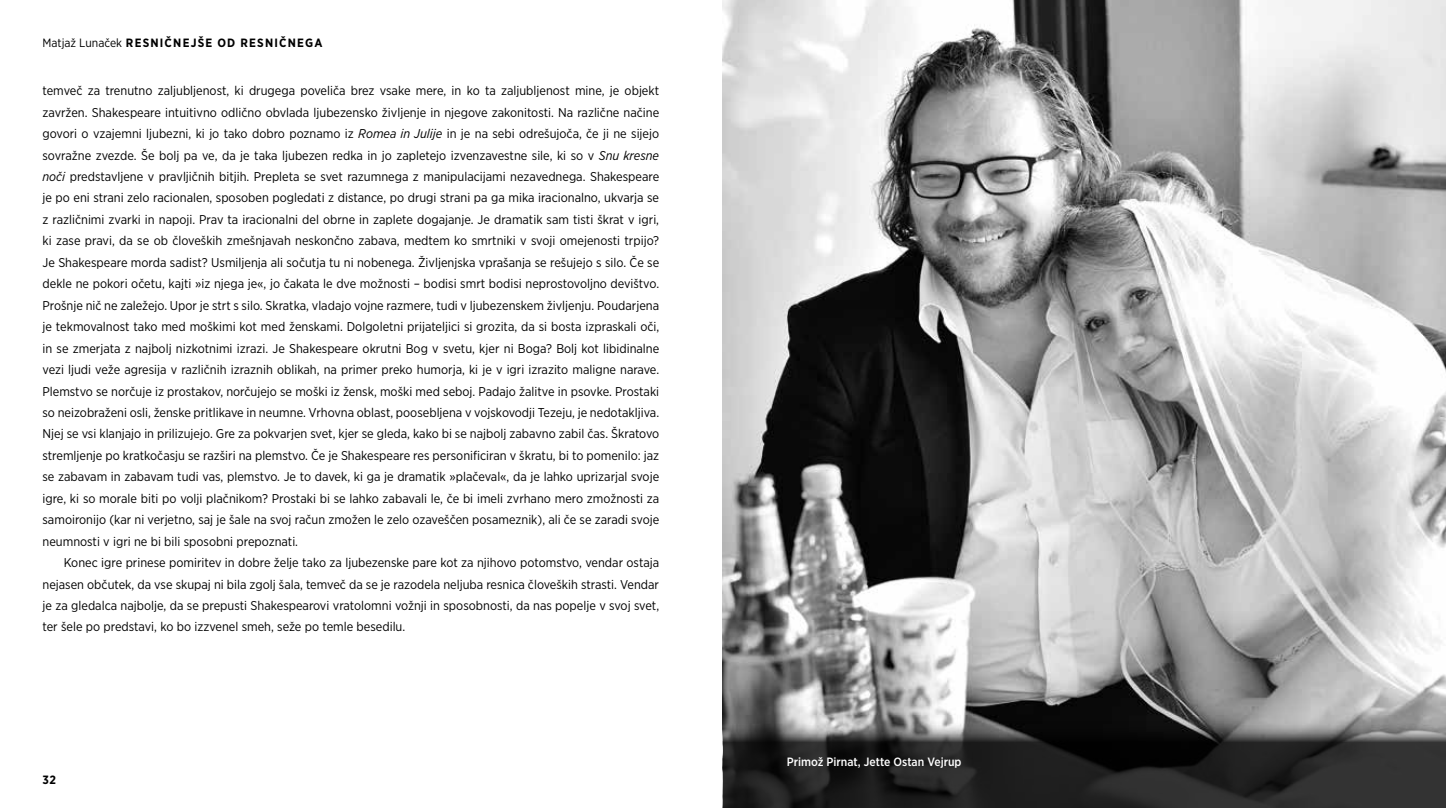
<style>
.page{position:relative;width:1446px;height:808px;background:#fff}
.page>*{position:absolute;margin:0;border:0;box-sizing:border-box;transform-origin:0 0}
.t1{font:12.75px/21.5px "Gotham Narrow";color:#000;text-align:justify}
.t2{font:700 12px "Gotham Narrow";letter-spacing:.1em;color:#000}
.t3{font:500 12px "Gotham Narrow";color:#fff}
.s1{font-weight:400}
.s2{font-style:italic}
</style>
<div class="page">
<img style="left:723px;top:0;width:723px;height:721px">
<svg style="left:723px;top:721px;width:723px;height:87px;background:#2e2e2e"></svg>
<p class="t2" style="left:43px;top:35px;width:281px"><span class="s1">Matjaž Lunaček</span> RESNIČNEJŠE OD RESNIČNEGA</p>
<p class="t1" style="left:43px;top:80px;width:618px">temveč za trenutno zaljubljenost, ki drugega poveliča brez vsake mere, in ko ta zaljubljenost mine, je objekt zavržen. Shakespeare intuitivno odlično obvlada ljubezensko življenje in njegove zakonitosti. Na različne načine govori o vzajemni ljubezni, ki jo tako dobro poznamo iz <span class="s2">Romea in Julije</span> in je na sebi odrešujoča, če ji ne sijejo sovražne zvezde. Še bolj pa ve, da je taka ljubezen redka in jo zapletejo izvenzavestne sile, ki so v <span class="s2">Snu kresne noči</span> predstavljene v pravljičnih bitjih. Prepleta se svet razumnega z manipulacijami nezavednega. Shakespeare je po eni strani zelo racionalen, sposoben pogledati z distance, po drugi strani pa ga mika iracionalno, ukvarja se z različnimi zvarki in napoji. Prav ta iracionalni del obrne in zaplete dogajanje. Je dramatik sam tisti škrat v igri, ki zase pravi, da se ob človeških zmešnjavah neskončno zabava, medtem ko smrtniki v svoji omejenosti trpijo?<br>Je Shakespeare morda sadist? Usmiljenja ali sočutja tu ni nobenega. Življenjska vprašanja se rešujejo s silo. Če se dekle ne pokori očetu, kajti »iz njega je«, jo čakata le dve možnosti – bodisi smrt bodisi neprostovoljno devištvo.<br>Prošnje nič ne zaležejo. Upor je strt s silo. Skratka, vladajo vojne razmere, tudi v ljubezenskem življenju. Poudarjena je tekmovalnost tako med moškimi kot med ženskami. Dolgoletni prijateljici si grozita, da si bosta izpraskali oči, in se zmerjata z najbolj nizkotnimi izrazi. Je Shakespeare okrutni Bog v svetu, kjer ni Boga? Bolj kot libidinalne vezi ljudi veže agresija v različnih izraznih oblikah, na primer preko humorja, ki je v igri izrazito maligne narave.<br>Plemstvo se norčuje iz prostakov, norčujejo se moški iz žensk, moški med seboj. Padajo žalitve in psovke. Prostaki so neizobraženi osli, ženske pritlikave in neumne. Vrhovna oblast, poosebljena v vojskovodji Tezeju, je nedotakljiva.<br>Njej se vsi klanjajo in prilizujejo. Gre za pokvarjen svet, kjer se gleda, kako bi se najbolj zabavno zabil čas. Škratovo stremljenje po kratkočasju se razširi na plemstvo. Če je Shakespeare res personificiran v škratu, bi to pomenilo: jaz se zabavam in zabavam tudi vas, plemstvo. Je to davek, ki ga je dramatik »plačeval«, da je lahko uprizarjal svoje igre, ki so morale biti po volji plačnikom? Prostaki bi se lahko zabavali le, če bi imeli zvrhano mero zmožnosti za samoironijo (kar ni verjetno, saj je šale na svoj račun zmožen le zelo ozaveščen posameznik), ali če se zaradi svoje neumnosti v igri ne bi bili sposobni prepoznati.</p>
<p class="t1" style="left:43px;top:552px;width:618px;text-indent:21px">Konec igre prinese pomiritev in dobre želje tako za ljubezenske pare kot za njihovo potomstvo, vendar ostaja nejasen občutek, da vse skupaj ni bila zgolj šala, temveč da se je razodela neljuba resnica človeških strasti. Vendar je za gledalca najbolje, da se prepusti Shakespearovi vratolomni vožnji in sposobnosti, da nas popelje v svoj svet, ter šele po predstavi, ko bo izzvenel smeh, seže po temle besedilu.</p>
<p class="t2" style="left:43px;top:772px;width:15px">32</p>
<p class="t3" style="left:787px;top:754px;width:176px">Primož Pirnat, Jette Ostan Vejrup</p>
</div>
